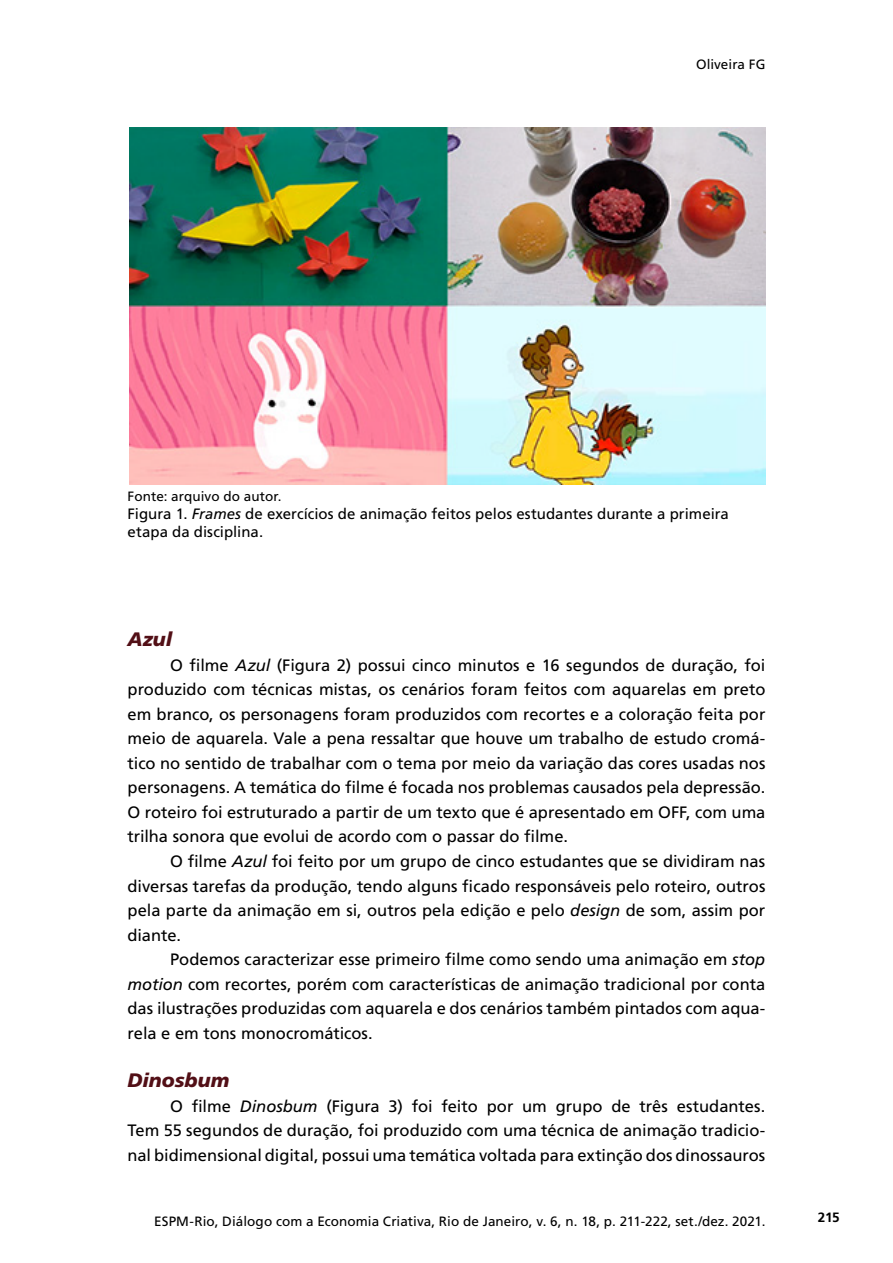
<style>
.page{position:relative;width:893px;height:1263px;background:#fff}
.page>*{position:absolute;margin:0;border:0;box-sizing:border-box;transform-origin:0 0}
.t1{font:italic 900 19.5px "Frutiger LT Std";color:#520f16}
.t2{font:16.5px/24.6px "Frutiger LT Std";color:#000;text-align:justify}
.t3{font:15px/18px "Frutiger LT Std";color:#000}
.t4{font:13.5px "Frutiger LT Std";letter-spacing:.005em;color:#000}
.t5{font:700 13.5px "Frutiger LT Std";color:#000}
.s1{font-style:italic}
</style>
<div class="page">
<img style="left:130px;top:128px;width:635px;height:356px">
<p class="t4" style="left:696px;top:56px;width:71px">Oliveira FG</p>
<p class="t4" style="left:128px;top:488px;width:156px">Fonte: arquivo do autor.</p>
<p class="t3" style="left:128px;top:504px;width:603px">Figura 1. <span class="s1">Frames</span> de exercícios de animação feitos pelos estudantes durante a primeira etapa da disciplina.</p>
<p class="t1" style="left:128px;top:628px;width:46px">Azul</p>
<p class="t2" style="left:128px;top:653px;width:639px;text-indent:43px">O filme <span class="s1">Azul</span> (Figura 2) possui cinco minutos e 16 segundos de duração, foi produzido com técnicas mistas, os cenários foram feitos com aquarelas em preto em branco, os personagens foram produzidos com recortes e a coloração feita por meio de aquarela. Vale a pena ressaltar que houve um trabalho de estudo cromá&shy;tico no sentido de trabalhar com o tema por meio da variação das cores usadas nos personagens. A temática do filme é focada nos problemas causados pela depressão.<br>O roteiro foi estruturado a partir de um texto que é apresentado em OFF, com uma trilha sonora que evolui de acordo com o passar do filme.</p>
<p class="t2" style="left:128px;top:849px;width:639px;text-indent:43px">O filme <span class="s1">Azul</span> foi feito por um grupo de cinco estudantes que se dividiram nas diversas tarefas da produção, tendo alguns ficado responsáveis pelo roteiro, outros pela parte da animação em si, outros pela edição e pelo <span class="s1">design</span> de som, assim por diante.</p>
<p class="t2" style="left:128px;top:947px;width:639px;text-indent:43px">Podemos caracterizar esse primeiro filme como sendo uma animação em <span class="s1">stop motion</span> com recortes, porém com características de animação tradicional por conta das ilustrações produzidas com aquarela e dos cenários também pintados com aqua&shy;rela e em tons monocromáticos.</p>
<p class="t1" style="left:128px;top:1069px;width:103px">Dinosbum</p>
<p class="t2" style="left:128px;top:1094px;width:639px;text-indent:43px">O filme <span class="s1">Dinosbum</span> (Figura 3) foi feito por um grupo de três estudantes.<br>Tem 55 segundos de duração, foi produzido com uma técnica de animação tradicio&shy;nal bidimensional digital, possui uma temática voltada para extinção dos dinossauros</p>
<p class="t4" style="left:154px;top:1213px;width:613px">ESPM-Rio, Diálogo com a Economia Criativa, Rio de Janeiro, v. 6, n. 18, p. 211-222, set./dez. 2021.</p>
<p class="t5" style="left:818px;top:1209px;width:24px">215</p>
</div>
